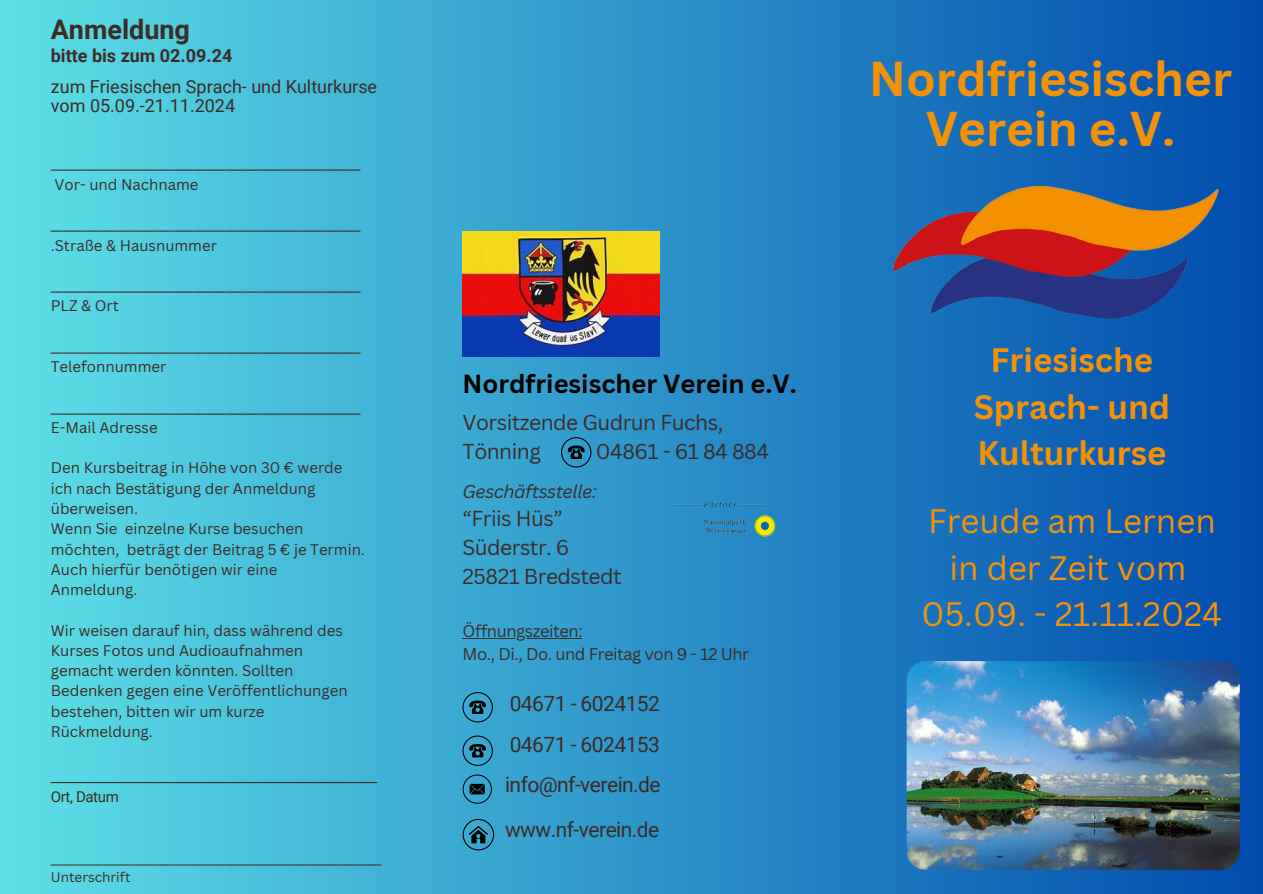
<style>
.page{position:relative;width:1263px;height:894px;background:#fff}
.page>*{position:absolute;margin:0;border:0;box-sizing:border-box;transform-origin:0 0}
.t1{font:700 47.55px/49.5px "Canva Sans";color:#f49207;text-align:center}
.t2{font:33px/46.2px "Canva Sans";color:#f49207;text-align:center}
.t3{font:700 33px/46.2px "Canva Sans";color:#f49207;text-align:center}
.t4{font:700 27px "Roboto";color:#3c2b26}
.t5{font:700 25.5px "Canva Sans";color:#000}
.t6{font:21px/28.8px "Canva Sans";letter-spacing:-.025em;color:#3c2b26}
.t7{font:21px/40.5px "Roboto";letter-spacing:-.025em;color:#3c2b26;text-align:justify}
.t8{font:18px "Roboto";color:#3c2b26}
.t9{font:700 18px "Roboto";color:#3c2b26}
.t10{font:italic 18px "Canva Sans";letter-spacing:-.025em;color:#3c2b26}
.t11{font:16.5px "Canva Sans";letter-spacing:-.025em;color:#3c2b26}
.t12{font:15px/20.2px "Canva Sans";color:#3c2b26}
.t13{font:15px "Roboto";letter-spacing:-.025em;color:#3c2b26}
.t14{font:13.5px "Canva Sans";color:#3c2b26}
</style>
<div class="page">
<div style="left:0;top:0;width:1263px;height:893px;background:linear-gradient(to right,#5de0e6,#014bad)"></div>
<img style="left:880px;top:171px;width:352px;height:167px">
<img style="left:463px;top:231px;width:196px;height:125px">
<svg style="left:462px;top:735px;width:31px;height:30px"></svg>
<svg style="left:463px;top:774px;width:29px;height:29px"></svg>
<svg style="left:463px;top:818px;width:31px;height:32px"></svg>
<img style="left:670px;top:483px;width:106px;height:71px">
<hr style="left:463px;top:638px;width:119px;height:1px;background:#3c2b26">
<svg style="left:561px;top:437px;width:30px;height:30px"></svg>
<svg style="left:462px;top:691px;width:31px;height:31px"></svg>
<img style="left:907px;top:660px;width:333px;height:209px">
<p class="t4" style="left:51px;top:14px;width:141px">Anmeldung</p>
<p class="t9" style="left:51px;top:45px;width:183px">bitte bis zum 02.09.24</p>
<p class="t8" style="left:51px;top:76px;width:328px">zum Friesischen Sprach- und Kulturkurse</p>
<p class="t8" style="left:51px;top:95px;width:186px">vom 05.09.-21.11.2024</p>
<p class="t12" style="left:51px;top:153px;width:311px">________________________________________________</p>
<p class="t12" style="left:55px;top:174px;width:146px">Vor- und Nachname</p>
<p class="t12" style="left:51px;top:214px;width:311px">________________________________________________</p>
<p class="t12" style="left:51px;top:234px;width:168px">.Straße &amp; Hausnummer</p>
<p class="t12" style="left:51px;top:275px;width:311px">________________________________________________</p>
<p class="t12" style="left:51px;top:295px;width:70px">PLZ &amp; Ort</p>
<p class="t12" style="left:51px;top:336px;width:311px">________________________________________________</p>
<p class="t12" style="left:51px;top:356px;width:117px">Telefonnummer</p>
<p class="t12" style="left:51px;top:396px;width:311px">________________________________________________<br>E-Mail Adresse</p>
<p class="t12" style="left:51px;top:457px;width:293px">Den Kursbeitrag in Höhe von 30 € werde ich nach Bestätigung der Anmeldung überweisen.</p>
<p class="t12" style="left:51px;top:518px;width:316px">Wenn Sie einzelne Kurse besuchen möchten, beträgt der Beitrag 5 € je Termin.</p>
<h4 class="t12" style="left:51px;top:558px;width:228px">Auch hierfür benötigen wir eine<br>Anmeldung.</h4>
<h5 class="t12" style="left:51px;top:619px;width:298px">Wir weisen darauf hin, dass während des<br>Kurses Fotos und Audioaufnahmen gemacht werden könnten. Sollten<br>Bedenken gegen eine Veröffentlichungen bestehen, bitten wir um kurze<br>Rückmeldung.</h5>
<p class="t13" style="left:51px;top:767px;width:328px">___________________________________________________</p>
<p class="t13" style="left:51px;top:788px;width:69px">Ort, Datum</p>
<p class="t14" style="left:51px;top:848px;width:332px">_________________________________________________________</p>
<p class="t14" style="left:51px;top:866px;width:81px">Unterschrift</p>
<p class="t1" style="left:869px;top:53px;width:365px">Nordfriesischer<br>Verein e.V.</p>
<p class="t5" style="left:462px;top:366px;width:336px">Nordfriesischer Verein e.V.</p>
<p class="t6" style="left:463px;top:407px;width:262px">Vorsitzende Gudrun Fuchs,<br>Tönning</p>
<p class="t6" style="left:596px;top:436px;width:175px">04861 - 61 84 884</p>
<p class="t10" style="left:463px;top:478px;width:136px">Geschäftsstelle:</p>
<p class="t6" style="left:463px;top:503px;width:102px">“Friis Hüs”</p>
<p class="t6" style="left:463px;top:532px;width:108px">Süderstr. 6</p>
<p class="t6" style="left:463px;top:561px;width:161px">25821 Bredstedt</p>
<p class="t11" style="left:463px;top:619px;width:122px">Öffnungszeiten:</p>
<p class="t11" style="left:463px;top:642px;width:288px">Mo., Di., Do. und Freitag von 9 - 12 Uhr</p>
<p class="t7" style="left:505px;top:683px;width:157px">04671 - 6024152<br>04671 - 6024153 info@nf-verein.de</p>
<p class="t7" style="left:505px;top:809px;width:156px">www.nf-verein.de</p>
<p class="t3" style="left:974px;top:336px;width:198px">Friesische<br>Sprach- und<br>Kulturkurse</p>
<p class="t2" style="left:922px;top:497px;width:302px">Freude am Lernen in der Zeit vom<br>05.09. - 21.11.2024</p>
</div>
